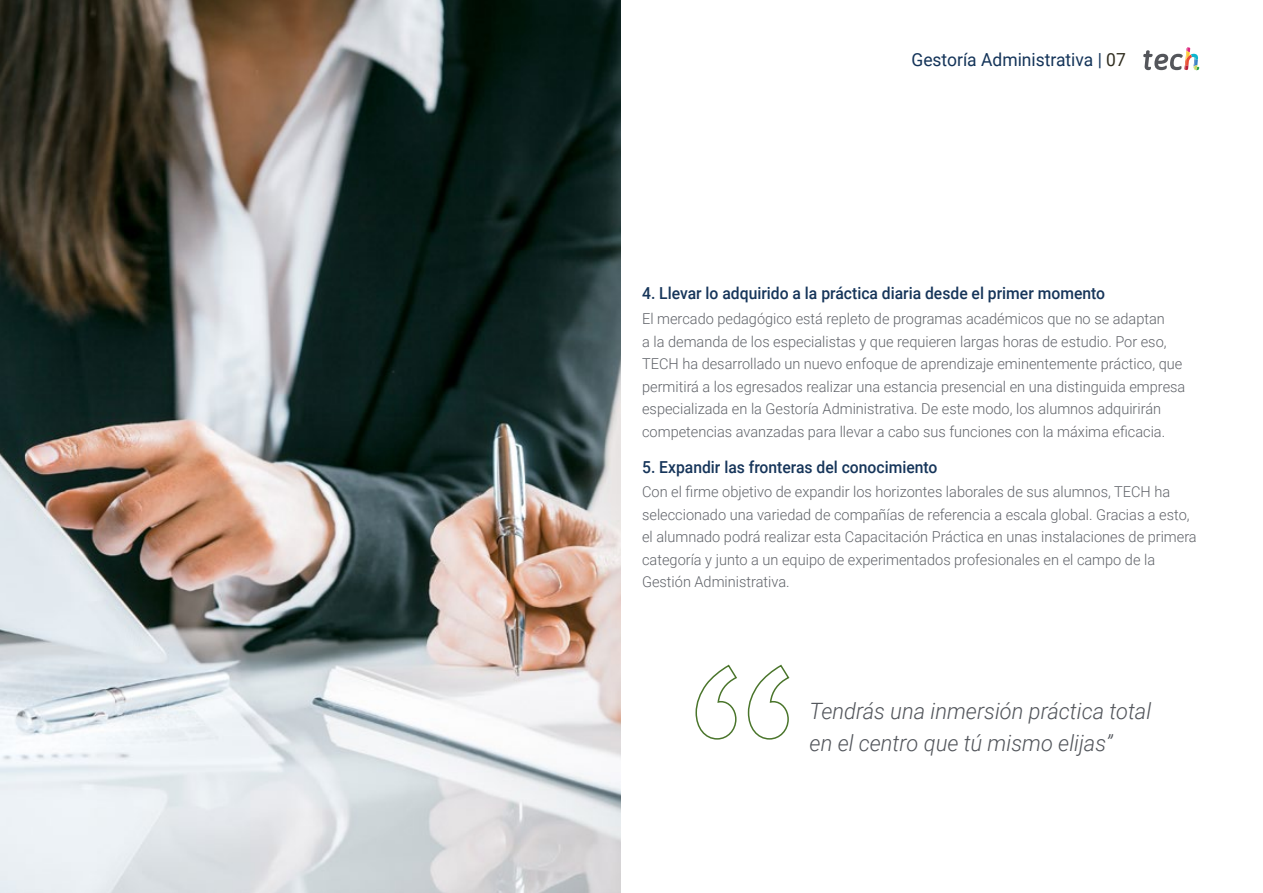
<style>
.page{position:relative;width:1263px;height:893px;background:#fff}
.page>*{position:absolute;margin:0;border:0;box-sizing:border-box;transform-origin:0 0}
.t1{font:italic 300 22.5px/31.5px "Roboto";color:#52555b}
.t2{font:18px "Roboto";color:#143459}
.t3{font:500 16.5px "Roboto";color:#16355a;scale:.95 1}
.t4{font:300 15px/22.5px "Roboto";color:#61646a}
.s1{color:#312e20}
</style>
<div class="page">
<img style="left:0;top:0;width:621px;height:893px">
<svg style="left:695px;top:664px;width:95px;height:76px"></svg>
<svg style="left:1143px;top:47px;width:56px;height:24px"></svg>
<p class="t2" style="left:911px;top:47px;width:216px">Gestoría Administrativa | <span class="s1">07</span></p>
<p class="t3" style="left:642px;top:282px;width:489px">4. Llevar lo adquirido a la práctica diaria desde el primer momento</p>
<p class="t4" style="left:642px;top:307px;width:545px">El mercado pedagógico está repleto de programas académicos que no se adaptan<br>a la demanda de los especialistas y que requieren largas horas de estudio. Por eso, TECH ha desarrollado un nuevo enfoque de aprendizaje eminentemente práctico, que permitirá a los egresados realizar una estancia presencial en una distinguida empresa especializada en la Gestoría Administrativa. De este modo, los alumnos adquirirán competencias avanzadas para llevar a cabo sus funciones con la máxima eficacia.</p>
<p class="t3" style="left:642px;top:455px;width:312px">5. Expandir las fronteras del conocimiento</p>
<p class="t4" style="left:642px;top:480px;width:556px">Con el firme objetivo de expandir los horizontes laborales de sus alumnos, TECH ha seleccionado una variedad de compañías de referencia a escala global. Gracias a esto, el alumnado podrá realizar esta Capacitación Práctica en unas instalaciones de primera categoría y junto a un equipo de experimentados profesionales en el campo de la Gestión Administrativa.</p>
<h1 class="t1" style="left:810px;top:694px;width:343px">Tendrás una inmersión práctica total en el centro que tú mismo elijas”</h1>
</div>
